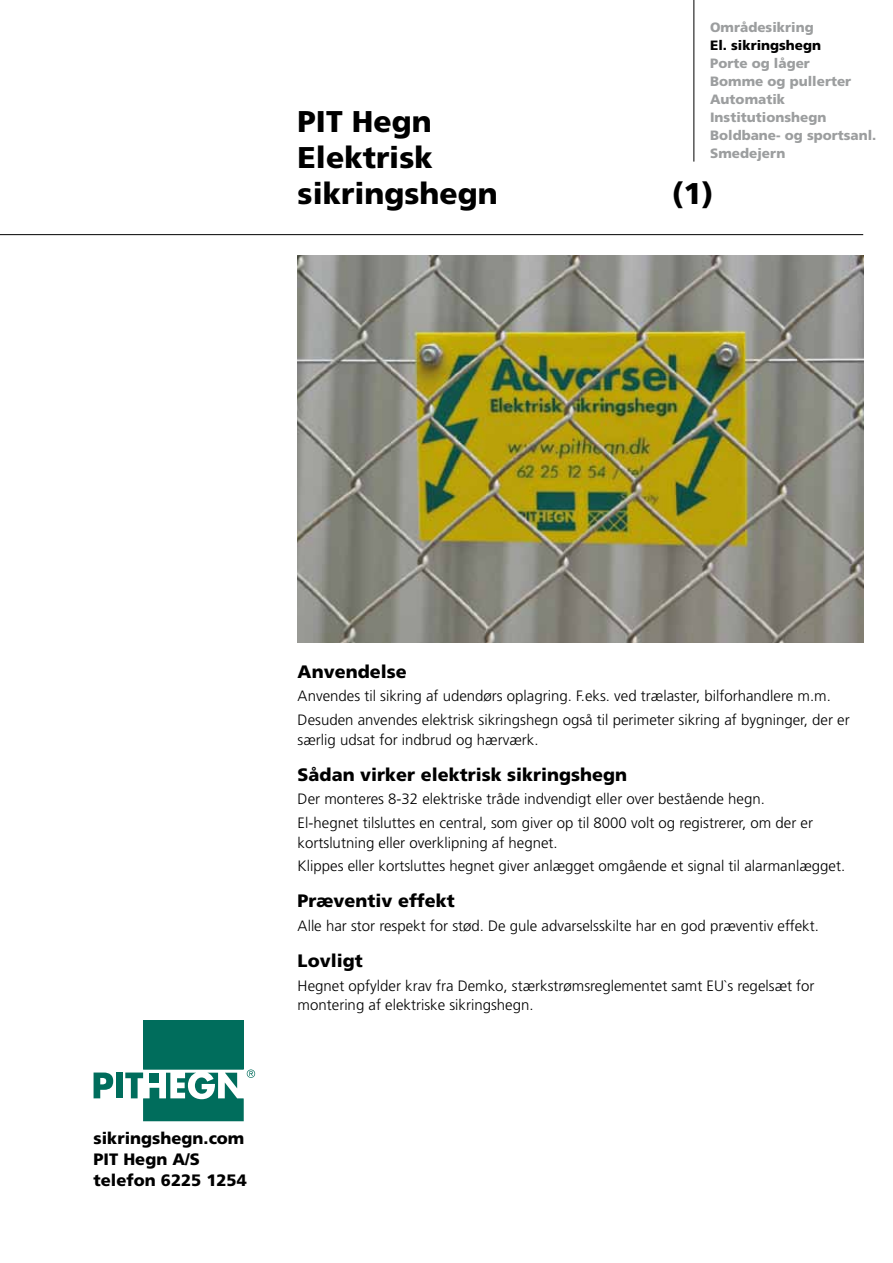
<style>
.page{position:relative;width:893px;height:1263px;background:#fff}
.page>*{position:absolute;margin:0;border:0;box-sizing:border-box;transform-origin:0 0}
.t1{font:900 30px/36px "Frutiger LT";color:#000}
.t2{font:900 18px "Frutiger";color:#000}
.t3{font:900 16.5px/21px "Frutiger";color:#000}
.t4{font:300 15px/23.7px "Frutiger";color:#000}
.t5{font:900 13.5px/18px "Frutiger";color:#9c9e9f}
.t6{font:900 13.5px "Frutiger";color:#000}
</style>
<div class="page">
<svg style="left:94px;top:1072px;width:19px;height:26px"></svg>
<div style="left:116px;top:1072px;width:7px;height:26px;background:#006d5c"></div>
<div style="left:143px;top:1020px;width:101px;height:49px;background:#006d5c"></div>
<svg style="left:125px;top:1069px;width:130px;height:52px"></svg>
<hr style="left:0;top:234px;width:863px;height:1px;background:#000">
<hr style="left:693px;top:0;width:1px;height:162px;background:#000">
<img style="left:298px;top:255px;width:565px;height:387px">
<h1 class="t1" style="left:298px;top:104px;width:202px">PIT Hegn<br>Elektrisk sikringshegn</h1>
<p class="t5" style="left:710px;top:18px;width:105px">Områdesikring</p>
<p class="t6" style="left:710px;top:37px;width:113px">El. sikringshegn</p>
<p class="t5" style="left:710px;top:54px;width:168px">Porte og låger<br>Bomme og pullerter<br>Automatik<br>Institutionshegn<br>Boldbane- og sportsanl.<br>Smedejern</p>
<h1 class="t1" style="left:672px;top:176px;width:43px">(1)</h1>
<p class="t3" style="left:94px;top:1128px;width:155px">sikringshegn.com<br>PIT Hegn A/S telefon 6225 1254</p>
<p class="t2" style="left:298px;top:660px;width:111px">Anvendelse</p>
<p class="t4" style="left:298px;top:685px;width:554px">Anvendes til sikring af udendørs oplagring. F.eks. ved trælaster, bilforhandlere m.m.<br>Desuden anvendes elektrisk sikringshegn også til perimeter sikring af bygninger, der er</p>
<p class="t4" style="left:298px;top:728px;width:242px">særlig udsat for indbrud og hærværk.</p>
<p class="t2" style="left:298px;top:763px;width:331px">Sådan virker elektrisk sikringshegn</p>
<p class="t4" style="left:298px;top:787px;width:517px">Der monteres 8-32 elektriske tråde indvendigt eller over bestående hegn.<br>El-hegnet tilsluttes en central, som giver op til 8000 volt og registrerer, om der er</p>
<p class="t4" style="left:298px;top:831px;width:549px">kortslutning eller overklipning af hegnet.<br>Klippes eller kortsluttes hegnet giver anlægget omgående et signal til alarmanlægget.</p>
<p class="t2" style="left:298px;top:890px;width:159px">Præventiv effekt</p>
<p class="t4" style="left:298px;top:914px;width:523px">Alle har stor respekt for stød. De gule advarselsskilte har en god præventiv effekt.</p>
<p class="t2" style="left:298px;top:950px;width:67px">Lovligt</p>
<p class="t4" style="left:298px;top:976px;width:518px;line-height:19.5px">Hegnet opfylder krav fra Demko, stærkstrømsreglementet samt EU`s regelsæt for montering af elektriske sikringshegn.</p>
</div>
